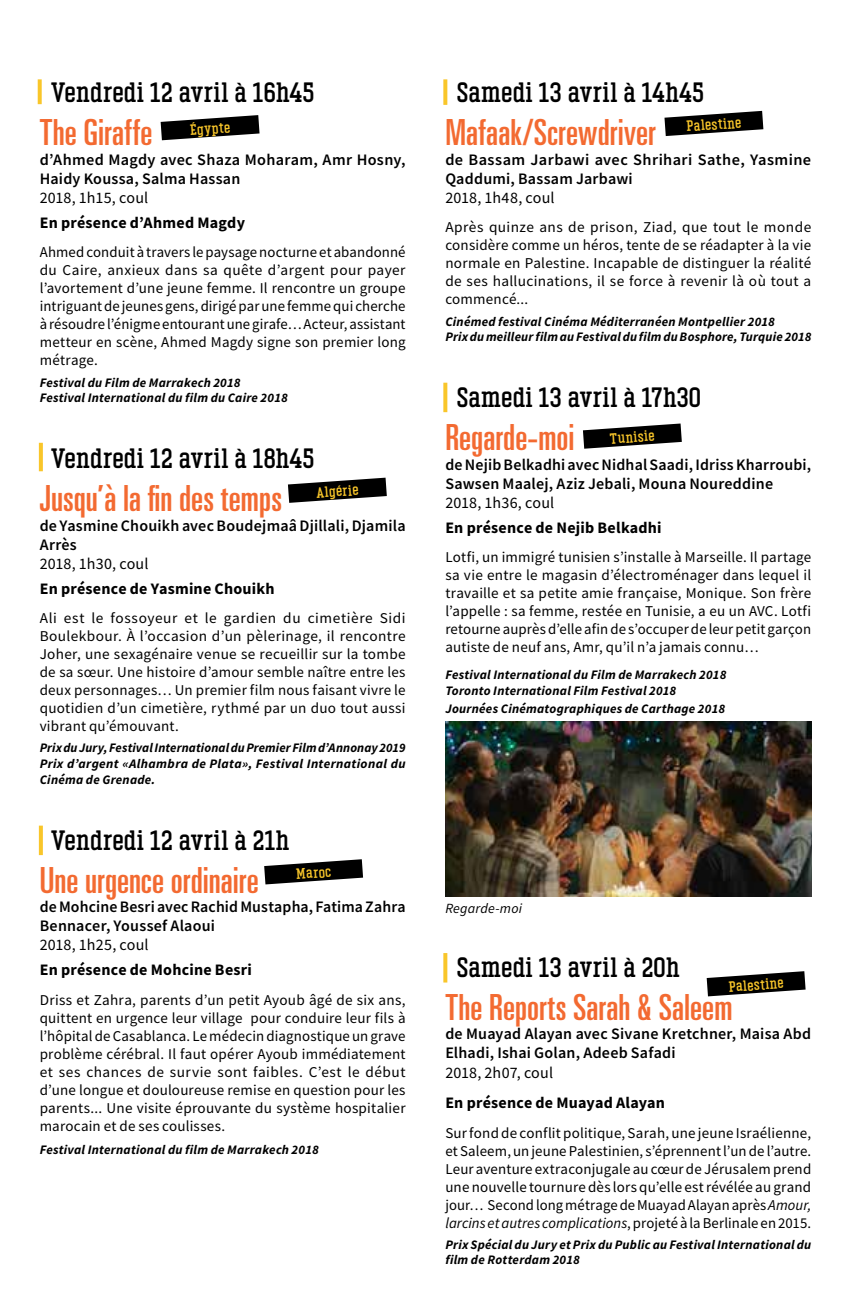
<style>
.page{position:relative;width:851px;height:1304px;background:#fff}
.page>*{position:absolute;margin:0;border:0;box-sizing:border-box;transform-origin:0 0}
.t1{font:ultra-condensed 36px "Univers LT Std";color:#f36a31}
.t2{font:600 28px "Vin Slab Pro";letter-spacing:.015em;color:#000}
.t3{font:600 16px/19.2px "Source Sans Pro";letter-spacing:.015em;color:#000}
.t4{font:700 16px "Source Sans Pro";letter-spacing:.015em;color:#000}
.t5{font:16px "Source Sans Pro";letter-spacing:.005em;color:#000}
.t6{font:15px/18px "Source Sans Pro";letter-spacing:.015em;color:#000;text-align:justify}
.t7{font:600 15px "Vin Slab Pro";color:#f9c62a}
.t8{font:italic 14px "Source Sans Pro";letter-spacing:.015em;color:#000}
.t9{font:italic 700 13px/15.6px "Source Sans Pro";letter-spacing:.02em;color:#000}
.s1{font-style:italic}
</style>
<div class="page">
<img style="left:445px;top:722px;width:366px;height:175px">
<svg style="left:161px;top:115px;width:98px;height:25px"></svg>
<svg style="left:664px;top:111px;width:99px;height:25px"></svg>
<svg style="left:583px;top:423px;width:98px;height:26px"></svg>
<svg style="left:706px;top:971px;width:99px;height:25px"></svg>
<svg style="left:288px;top:478px;width:99px;height:25px"></svg>
<svg style="left:264px;top:859px;width:99px;height:25px"></svg>
<svg style="left:38px;top:79px;width:4px;height:25px"></svg>
<svg style="left:443px;top:79px;width:4px;height:26px"></svg>
<svg style="left:443px;top:383px;width:4px;height:29px"></svg>
<svg style="left:443px;top:953px;width:4px;height:29px"></svg>
<svg style="left:39px;top:443px;width:4px;height:28px"></svg>
<svg style="left:39px;top:826px;width:4px;height:29px"></svg>
<h2 class="t2" style="left:51px;top:77px;width:265px">Vendredi 12 avril à 16h45</h2>
<h1 class="t1" style="left:40px;top:112px;width:114px">The Giraffe</h1>
<p class="t3" style="left:40px;top:150px;width:367px">d’Ahmed Magdy avec Shaza Moharam, Amr Hosny,<br>Haidy Koussa, Salma Hassan</p>
<p class="t5" style="left:40px;top:188px;width:110px">2018, 1h15, coul</p>
<p class="t4" style="left:40px;top:212px;width:207px">En présence d’Ahmed Magdy</p>
<p class="t6" style="left:40px;top:243px;width:367px">Ahmed conduit à travers le paysage nocturne et abandonné du Caire, anxieux dans sa quête d’argent pour payer l’avortement d’une jeune femme. Il rencontre un groupe intriguant de jeunes gens, dirigé par une femme qui cherche à résoudre l’énigme entourant une girafe… Acteur, assistant metteur en scène, Ahmed Magdy signe son premier long métrage.</p>
<p class="t9" style="left:40px;top:374px;width:249px">Festival du Film de Marrakech 2018<br>Festival International du film du Caire 2018</p>
<h2 class="t2" style="left:456px;top:77px;width:249px">Samedi 13 avril à 14h45</h2>
<h1 class="t1" style="left:445px;top:112px;width:212px">Mafaak/Screwdriver</h1>
<p class="t3" style="left:445px;top:150px;width:367px">de Bassam Jarbawi avec Shrihari Sathe, Yasmine<br>Qaddumi, Bassam Jarbawi</p>
<p class="t5" style="left:445px;top:188px;width:111px">2018, 1h48, coul</p>
<p class="t6" style="left:445px;top:218px;width:367px">Après quinze ans de prison, Ziad, que tout le monde considère comme un héros, tente de se réadapter à la vie normale en Palestine. Incapable de distinguer la réalité de ses hallucinations, il se force à revenir là où tout a commencé...</p>
<p class="t9" style="left:445px;top:313px;width:367px">Cinémed festival Cinéma Méditerranéen Montpellier 2018<br>Prix du meilleur film au Festival du film du Bosphore, Turquie 2018</p>
<p class="t7" style="left:190px;top:122px;width:41px;rotate:-4deg">Égypte</p>
<p class="t7" style="left:686px;top:118px;width:56px;rotate:-4deg">Palestine</p>
<h2 class="t2" style="left:456px;top:382px;width:246px">Samedi 13 avril à 17h30</h2>
<h1 class="t1" style="left:445px;top:417px;width:131px">Regarde-moi</h1>
<p class="t3" style="left:445px;top:455px;width:367px">de Nejib Belkadhi avec Nidhal Saadi, Idriss Kharroubi,<br>Sawsen Maalej, Aziz Jebali, Mouna Noureddine</p>
<p class="t5" style="left:445px;top:493px;width:110px">2018, 1h36, coul</p>
<p class="t4" style="left:445px;top:517px;width:218px">En présence de Nejib Belkadhi</p>
<p class="t6" style="left:445px;top:548px;width:367px">Lotfi, un immigré tunisien s’installe à Marseille. Il partage sa vie entre le magasin d’électroménager dans lequel il travaille et sa petite amie française, Monique. Son frère l’appelle : sa femme, restée en Tunisie, a eu un AVC. Lotfi retourne auprès d’elle afin de s’occuper de leur petit garçon autiste de neuf ans, Amr, qu’il n’a jamais connu…</p>
<p class="t9" style="left:445px;top:667px;width:282px">Festival International du Film de Marrakech 2018<br>Toronto International Film Festival 2018</p>
<p class="t9" style="left:445px;top:700px;width:281px">Journées Cinématographiques de Carthage 2018</p>
<p class="t7" style="left:609px;top:430px;width:46px;rotate:-4deg">Tunisie</p>
<h2 class="t2" style="left:51px;top:443px;width:265px">Vendredi 12 avril à 18h45</h2>
<h1 class="t1" style="left:40px;top:478px;width:244px">Jusqu’à la fin des temps</h1>
<p class="t3" style="left:40px;top:515px;width:367px">de Yasmine Chouikh avec Boudejmaâ Djillali, Djamila<br>Arrès</p>
<p class="t5" style="left:40px;top:553px;width:110px">2018, 1h30, coul</p>
<p class="t4" style="left:40px;top:578px;width:236px">En présence de Yasmine Chouikh</p>
<p class="t6" style="left:40px;top:609px;width:367px">Ali est le fossoyeur et le gardien du cimetière Sidi Boulekbour. À l’occasion d’un pèlerinage, il rencontre Joher, une sexagénaire venue se recueillir sur la tombe de sa sœur. Une histoire d’amour semble naître entre les deux personnages… Un premier film nous faisant vivre le quotidien d’un cimetière, rythmé par un duo tout aussi vibrant qu’émouvant.</p>
<p class="t9" style="left:40px;top:740px;width:367px;text-align:justify">Prix du Jury, Festival International du Premier Film d’Annonay 2019<br>Prix d’argent «Alhambra de Plata», Festival International du Cinéma de Grenade.</p>
<p class="t7" style="left:316px;top:485px;width:44px;rotate:-4deg">Algérie</p>
<h2 class="t2" style="left:51px;top:825px;width:240px">Vendredi 12 avril à 21h</h2>
<h1 class="t1" style="left:40px;top:860px;width:220px">Une urgence ordinaire</h1>
<p class="t3" style="left:40px;top:897px;width:367px">de Mohcine Besri avec Rachid Mustapha, Fatima Zahra<br>Bennacer, Youssef Alaoui</p>
<p class="t5" style="left:40px;top:935px;width:110px">2018, 1h25, coul</p>
<p class="t4" style="left:40px;top:959px;width:214px">En présence de Mohcine Besri</p>
<p class="t6" style="left:40px;top:991px;width:367px">Driss et Zahra, parents d’un petit Ayoub âgé de six ans, quittent en urgence leur village pour conduire leur fils à l’hôpital de Casablanca. Le médecin diagnostique un grave problème cérébral. Il faut opérer Ayoub immédiatement et ses chances de survie sont faibles. C’est le début d’une longue et douloureuse remise en question pour les parents... Une visite éprouvante du système hospitalier marocain et de ses coulisses.</p>
<p class="t9" style="left:40px;top:1142px;width:280px">Festival International du film de Marrakech 2018</p>
<p class="t7" style="left:295px;top:866px;width:37px;rotate:-4deg">Maroc</p>
<p class="t8" style="left:445px;top:899px;width:78px">Regarde-moi</p>
<h2 class="t2" style="left:456px;top:952px;width:224px">Samedi 13 avril à 20h</h2>
<h1 class="t1" style="left:445px;top:987px;width:289px">The Reports Sarah &amp; Saleem</h1>
<p class="t3" style="left:445px;top:1024px;width:367px">de Muayad Alayan avec Sivane Kretchner, Maisa Abd<br>Elhadi, Ishai Golan, Adeeb Safadi</p>
<p class="t5" style="left:445px;top:1062px;width:109px">2018, 2h07, coul</p>
<p class="t4" style="left:445px;top:1092px;width:221px">En présence de Muayad Alayan</p>
<p class="t6" style="left:445px;top:1123px;width:367px">Sur fond de conflit politique, Sarah, une jeune Israélienne, et Saleem, un jeune Palestinien, s’éprennent l’un de l’autre.<br>Leur aventure extraconjugale au cœur de Jérusalem prend une nouvelle tournure dès lors qu’elle est révélée au grand jour… Second long métrage de Muayad Alayan après <span class="s1">Amour, larcins et autres complications</span>, projeté à la Berlinale en 2015.</p>
<p class="t9" style="left:445px;top:1236px;width:367px">Prix Spécial du Jury et Prix du Public au Festival International du film de Rotterdam 2018</p>
<p class="t7" style="left:728px;top:978px;width:56px;rotate:-4deg">Palestine</p>
</div>
